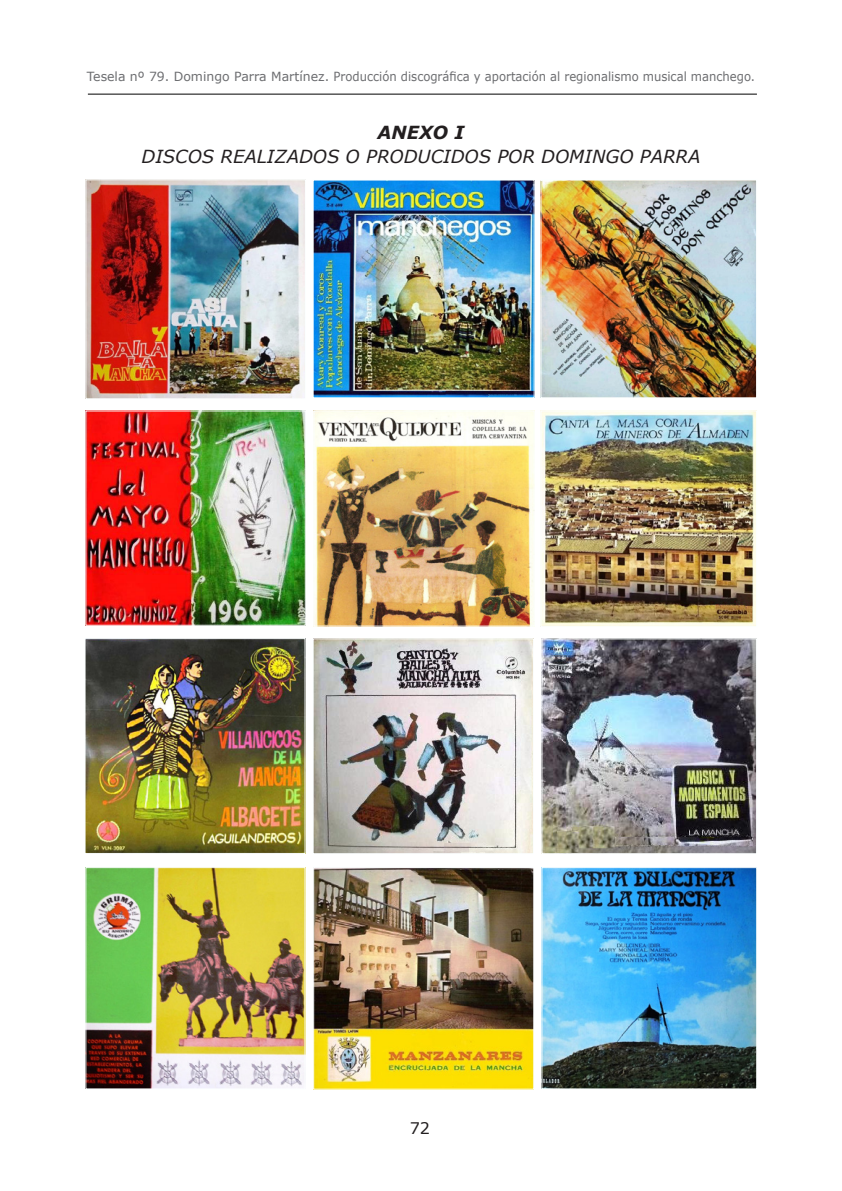
<style>
.page{position:relative;width:842px;height:1191px;background:#fff}
.page>*{position:absolute;margin:0;border:0;box-sizing:border-box;transform-origin:0 0}
.t1{font:italic 18px "Verdana";color:#231f20}
.t2{font:italic 700 18px "Verdana";color:#231f20}
.t3{font:16px "Verdana";color:#231f20}
.t4{font:12.6px "Verdana";color:#6c6d70}
</style>
<div class="page">
<hr style="left:88px;top:94px;width:669px;height:1px;background:#000">
<img style="left:88px;top:181px;width:216px;height:216px">
<div style="left:86px;top:179px;width:220px;height:220px;border:1px solid #fcffff"></div>
<img style="left:88px;top:413px;width:216px;height:210px">
<img style="left:87px;top:640px;width:216px;height:211px">
<img style="left:88px;top:869px;width:215px;height:218px">
<div style="left:86px;top:867px;width:219px;height:222px;border:1px solid #fcffff"></div>
<img style="left:315px;top:182px;width:217px;height:214px">
<img style="left:316px;top:413px;width:216px;height:211px">
<div style="left:314px;top:411px;width:220px;height:215px;border:1px solid #fcffff"></div>
<img style="left:315px;top:640px;width:217px;height:212px">
<div style="left:313px;top:638px;width:221px;height:216px;border:1px solid #fcffff"></div>
<img style="left:315px;top:869px;width:217px;height:218px">
<div style="left:313px;top:867px;width:221px;height:222px;border:1px solid #fcffff"></div>
<img style="left:543px;top:182px;width:212px;height:214px">
<div style="left:541px;top:180px;width:216px;height:218px;border:1px solid #fcffff"></div>
<img style="left:543px;top:413px;width:212px;height:212px">
<div style="left:541px;top:411px;width:216px;height:216px;border:1px solid #fcffff"></div>
<img style="left:544px;top:640px;width:211px;height:212px">
<div style="left:542px;top:638px;width:215px;height:216px;border:1px solid #fcffff"></div>
<img style="left:544px;top:869px;width:211px;height:218px">
<div style="left:542px;top:867px;width:215px;height:222px;border:1px solid #fcffff"></div>
<p class="t4" style="left:87px;top:68px;width:670px">Tesela nº 79. Domingo Parra Martínez. Producción discográfica y aportación al regionalismo musical manchego.</p>
<p class="t2" style="left:378px;top:119px;width:88px">ANEXO I</p>
<p class="t1" style="left:142px;top:144px;width:560px">DISCOS REALIZADOS O PRODUCIDOS POR DOMINGO PARRA</p>
<p class="t3" style="left:410px;top:1117px;width:22px">72</p>
</div>
